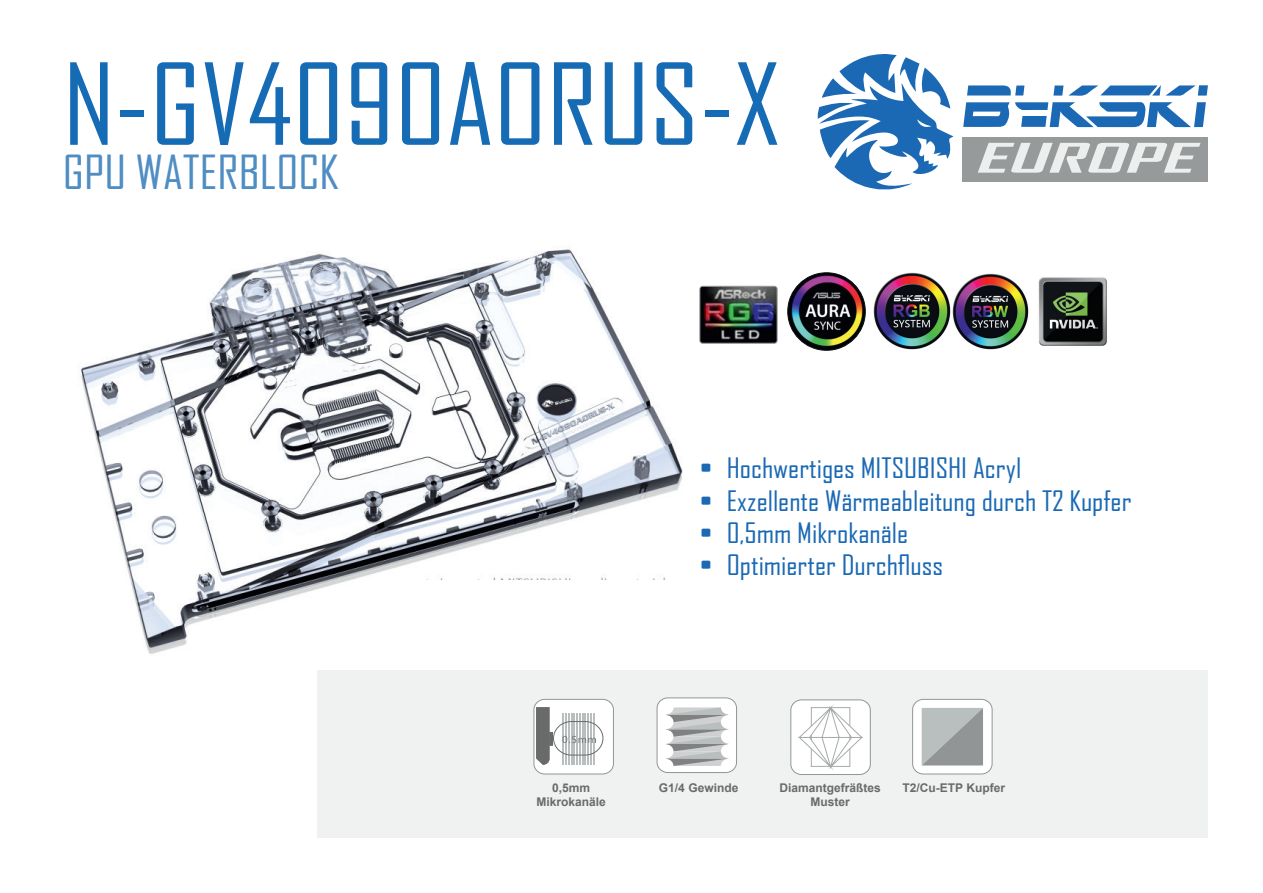
<style>
.page{position:relative;width:1263px;height:893px;background:#fff}
.page>*{position:absolute;margin:0;border:0;box-sizing:border-box;transform-origin:0 0}
.t1{font:108px "Agency FB";color:#166bb5;scale:1.1 1}
.t2{font:45px "Agency FB";color:#4f8dc2;scale:1.1 1}
.t3{font:italic 700 39px "Agency FB";color:#edefee;scale:2.11 1}
.t4{font:27px "Agency FB";color:#1a69b4;scale:1.1 1}
.t5{font:700 12px/14.4px "Arial";color:#696b6b;text-align:center}
</style>
<div class="page">
<img style="left:81px;top:249px;width:619px;height:405px">
<div style="left:406px;top:580px;width:357px;height:181px;background:#fff"></div>
<img style="left:952px;top:273px;width:77px;height:76px">
<img style="left:873px;top:273px;width:77px;height:77px">
<img style="left:1038px;top:277px;width:69px;height:69px">
<img style="left:788px;top:273px;width:77px;height:77px;border-radius:39px">
<div style="left:788px;top:273px;width:77px;height:77px;border:1px solid #080d13;border-radius:50%"></div>
<img style="left:700px;top:286px;width:77px;height:57px">
<div style="left:700px;top:286px;width:77px;height:57px;border:1px solid #929596;border-radius:3px"></div>
<div style="left:318px;top:671px;width:890px;height:167px;background:#f0f2f2"></div>
<div style="left:534px;top:699px;width:79px;height:75px;background:#fff;border-radius:11px"></div>
<div style="left:534px;top:699px;width:80px;height:75px;border:1px solid #929596;border-radius:11px"></div>
<div style="left:657px;top:698px;width:79px;height:74px;background:#fff;border-radius:11px"></div>
<div style="left:657px;top:698px;width:80px;height:75px;border:1px solid #929596;border-radius:11px"></div>
<div style="left:791px;top:700px;width:79px;height:74px;background:#fff;border-radius:11px"></div>
<div style="left:791px;top:700px;width:79px;height:75px;border:1px solid #929596;border-radius:11px"></div>
<div style="left:913px;top:699px;width:79px;height:75px;background:#fff;border-radius:11px"></div>
<div style="left:912px;top:699px;width:80px;height:75px;border:1px solid #929596;border-radius:11px"></div>
<svg style="left:666px;top:707px;width:62px;height:59px"></svg>
<svg style="left:922px;top:708px;width:61px;height:57px;background:#a5a9aa"></svg>
<svg style="left:798px;top:705px;width:65px;height:64px"></svg>
<svg style="left:536px;top:707px;width:68px;height:64px"></svg>
<div style="left:963px;top:137px;width:245px;height:44px;background:#979a9b"></div>
<svg style="left:818px;top:54px;width:135px;height:135px"></svg>
<svg style="left:963px;top:85px;width:245px;height:42px"></svg>
<h1 class="t1" style="left:63px;top:39px;width:653px">N-GV4090AORUS-X</h1>
<h2 class="t2" style="left:63px;top:145px;width:252px">GPU WATERBLOCK</h2>
<h3 class="t3" style="left:974px;top:134px;width:113px">EUROPE</h3>
<p class="t4" style="left:700px;top:452px;width:294px">• Hochwertiges MITSUBISHI Acryl</p>
<p class="t4" style="left:700px;top:484px;width:394px">• Exzellente Wärmeableitung durch T2 Kupfer</p>
<p class="t4" style="left:700px;top:516px;width:191px">• 0,5mm Mikrokanäle</p>
<p class="t4" style="left:700px;top:549px;width:223px">• Optimierter Durchfluss</p>
<p class="t5" style="left:552px;top:780px;width:40px">0,5mm</p>
<p class="t5" style="left:902px;top:780px;width:104px">T2/Cu-ETP Kupfer</p>
<p class="t5" style="left:536px;top:795px;width:71px">Mikrokanäle</p>
<p class="t5" style="left:659px;top:780px;width:81px">G1/4 Gewinde</p>
<p class="t5" style="left:779px;top:780px;width:103px">Diamantgefräßtes<br>Muster</p>
</div>
